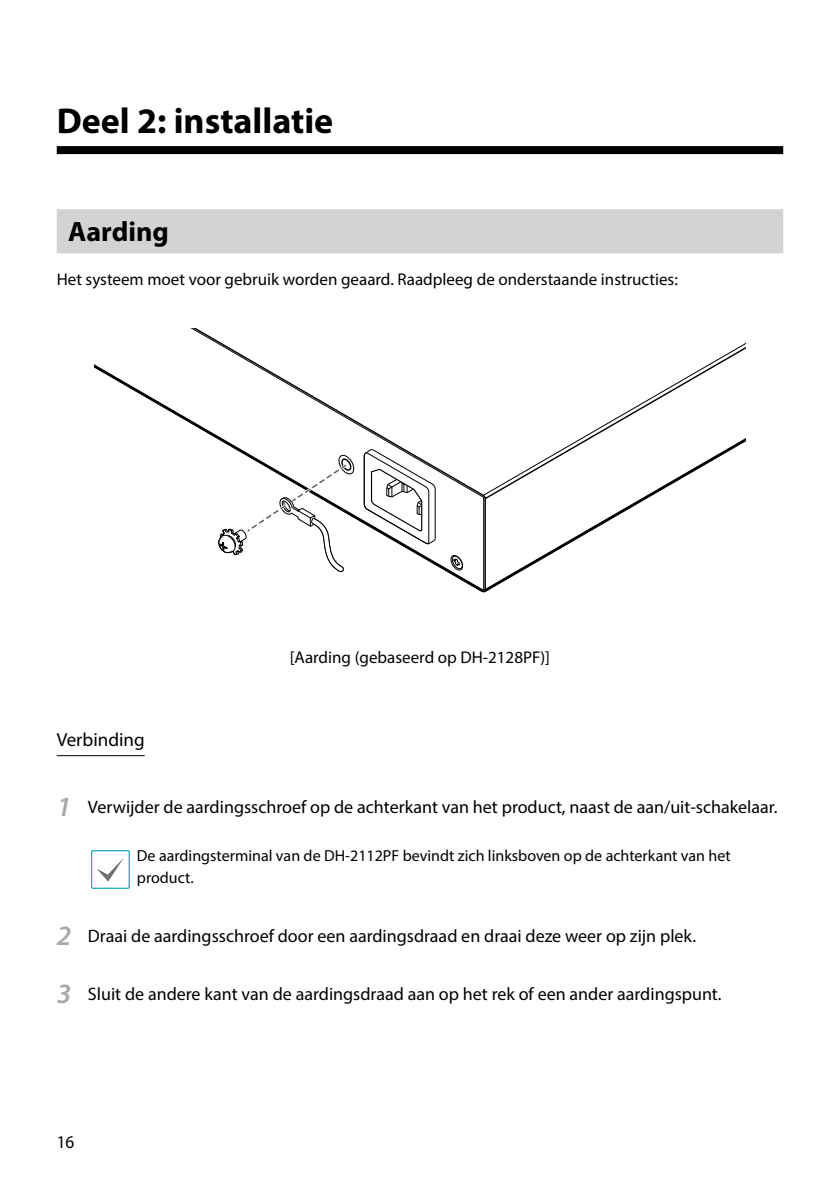
<style>
.page{position:relative;width:840px;height:1191px;background:#fff}
.page>*{position:absolute;margin:0;border:0;box-sizing:border-box;transform-origin:0 0}
.t1{font:700 36px "Myriad Pro";color:#000}
.t2{font:700 28px "Myriad Pro";color:#000}
.t3{font:19px "Myriad Pro";color:#000}
.t4{font:18px "Myriad Pro";color:#000}
.t5{font:18px "Myriad Pro";color:#000;scale:.96 1}
.t6{font:17px "Myriad Pro";color:#000}
.t7{font:16px/22px "Myriad Pro";color:#000}
.s1{font-weight:600;font-style:italic;font-size:28px;color:#a7a9ac}
</style>
<div class="page">
<div style="left:57px;top:146px;width:725px;height:8px;background:#000"></div>
<div style="left:57px;top:209px;width:725px;height:44px;background:#d1d3d4"></div>
<hr style="left:57px;top:755px;width:88px;height:1px;background:#000">
<svg style="left:487px;top:500px;width:158px;height:91px"></svg>
<svg style="left:487px;top:343px;width:258px;height:157px"></svg>
<svg style="left:94px;top:329px;width:393px;height:262px"></svg>
<svg style="left:363px;top:449px;width:72px;height:95px"></svg>
<svg style="left:450px;top:554px;width:13px;height:17px"></svg>
<svg style="left:218px;top:453px;width:136px;height:120px"></svg>
<div style="left:91px;top:850px;width:39px;height:38px;border:1px solid #00a0af"></div>
<svg style="left:97px;top:858px;width:27px;height:23px"></svg>
<h1 class="t1" style="left:57px;top:97px;width:278px">Deel 2: installatie</h1>
<h2 class="t2" style="left:68px;top:213px;width:102px">Aarding</h2>
<p class="t6" style="left:57px;top:269px;width:622px">Het systeem moet voor gebruik worden geaard. Raadpleeg de onderstaande instructies:</p>
<p class="t3" style="left:57px;top:727px;width:89px">Verbinding</p>
<p class="t6" style="left:290px;top:646px;width:261px">[Aarding (gebaseerd op DH-2128PF)]</p>
<p class="t4" style="left:57px;top:796px;width:722px"><span class="s1">1</span> Verwijder de aardingsschroef op de achterkant van het product, naast de aan/uit-schakelaar.</p>
<p class="t7" style="left:137px;top:844px;width:595px">De aardingsterminal van de DH-2112PF bevindt zich linksboven op de achterkant van het product.</p>
<p class="t4" style="left:57px;top:924px;width:640px"><span class="s1">2</span> Draai de aardingsschroef door een aardingsdraad en draai deze weer op zijn plek.</p>
<p class="t4" style="left:57px;top:982px;width:666px"><span class="s1">3</span> Sluit de andere kant van de aardingsdraad aan op het rek of een ander aardingspunt.</p>
<p class="t5" style="left:57px;top:1130px;width:20px">16</p>
</div>
